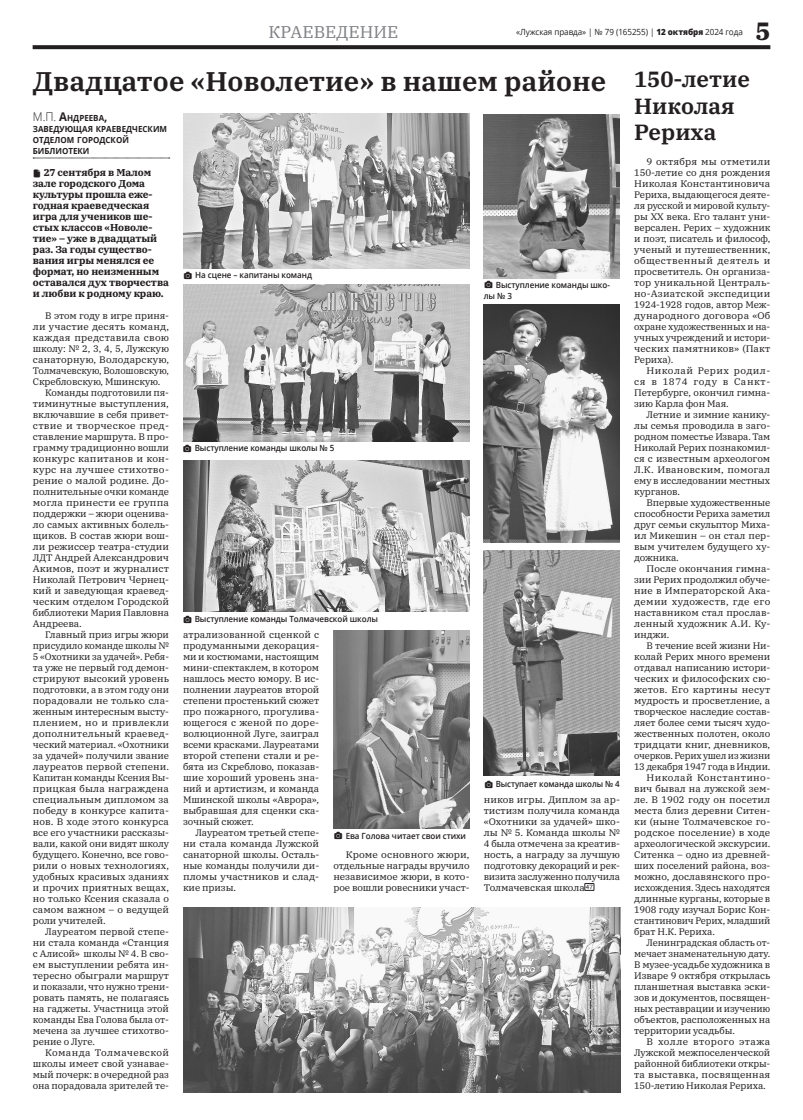
<style>
.page{position:relative;width:803px;height:1120px;background:#fff}
.page>*{position:absolute;margin:0;border:0;box-sizing:border-box;transform-origin:0 0}
.заголовок_40{font:600 27px "IBM Plex Serif";color:#231f20}
.t1{font:700 25px "IBM Plex Serif";color:#231f20}
.заголовок_40-2{font:600 22px/26.4px "IBM Plex Serif";color:#231f20}
.колотитул{font:17px "IBM Plex Serif";color:#808285}
.t2{font:700 10px/11px "IBM Plex Serif";letter-spacing:-.01em;color:#231f20}
.текст_основной{font:9.5px/11px "IBM Plex Serif";letter-spacing:-.01em;color:#231f20;text-align:justify}
.текст_основной-2{font:9.5px/11px "IBM Plex Serif";letter-spacing:-.01em;color:#231f20;text-align:justify;scale:1.04 1}
.t3{font:600 8.5px/11px "Open Sans";letter-spacing:-.01em;color:#231f20;scale:.95 1}
.t4{font:8.5px "Open Sans";letter-spacing:-.01em;color:#231f20;scale:.95 1}
.t5{font:600 8.5px "Open Sans";letter-spacing:-.01em;color:#231f20;scale:.93 1}
.автор{font:700 8.4px/11px "Open Sans";color:#231f20;scale:.95 1}
.Основной_тескт{font:6px "Pragmatica C";color:#231f20}
.s1{font-weight:800}
.s2{font-weight:300;font-size:12px}
.s3{font-size:12px}
</style>
<div class="page">
<svg style="left:33px;top:45px;width:737px;height:4px;background:#2c2829"></svg>
<svg style="left:33px;top:158px;width:137px;height:1px"></svg>
<img style="left:183px;top:907px;width:436px;height:185px">
<img style="left:483px;top:114px;width:136px;height:164px">
<img style="left:483px;top:304px;width:136px;height:238px">
<img style="left:483px;top:551px;width:136px;height:225px">
<img style="left:183px;top:285px;width:286px;height:157px">
<img style="left:183px;top:461px;width:286px;height:150px">
<img style="left:333px;top:631px;width:136px;height:197px">
<img style="left:183px;top:113px;width:286px;height:156px">
<svg style="left:584px;top:883px;width:10px;height:8px"></svg>
<p class="колотитул" style="left:268px;top:18px;width:131px">КРАЕВЕДЕНИЕ</p>
<p class="t4" style="left:516px;top:26px;width:240px">«Лужская правда» | № 79 (165255) | <span class="s1">12 октября</span> 2024 года</p>
<h2 class="t1" style="left:755px;top:11px;width:16px">5</h2>
<p class="заголовок_40" style="left:33px;top:60px;width:574px">Двадцатое «Новолетие» в нашем районе</p>
<p class="автор" style="left:33px;top:112px;width:143px"><span class="s2">М.П.</span> <span class="s3">А</span>ндреева<span class="s3">, </span>заведующая краеведческим отделом городской библиотеки</p>
<p class="t2" style="left:33px;top:166px;width:138px;text-indent:11px">27 сентября в Малом зале городского Дома культуры прошла еже&shy;годная краеведческая игра для учеников ше&shy;стых классов «Новоле&shy;тие» – уже в двадцатый раз. За годы существо&shy;вания игры менялся ее формат, но неизменным оставался дух творчества и любви к родному краю.</p>
<p class="текст_основной" style="left:33px;top:309px;width:138px;text-indent:12px">В этом году в игре приня&shy;ли участие десять команд, каждая представила свою школу: № 2, 3, 4, 5, Лужскую санаторную, Володарскую, Толмачевскую, Волошовскую, Скребловскую, Мшинскую.</p>
<p class="текст_основной" style="left:33px;top:386px;width:138px;text-indent:12px">Команды подготовили пя&shy;тиминутные выступления, включавшие в себя привет&shy;ствие и творческое пред&shy;ставление маршрута. В про&shy;грамму традиционно вошли конкурс капитанов и кон&shy;курс на лучшее стихотво&shy;рение о малой родине. До&shy;полнительные очки команде могла принести ее группа поддержки – жюри оценива&shy;ло самых активных болель&shy;щиков. В состав жюри вош&shy;ли режиссер театра-студии ЛДТ Андрей Александрович Акимов, поэт и журналист Николай Петрович Чернец&shy;кий и заведующая краевед&shy;ческим отделом Городской библиотеки Мария Павловна Андреева.</p>
<p class="текст_основной" style="left:33px;top:628px;width:138px;text-indent:12px">Главный приз игры жюри присудило команде школы № 5 «Охотники за удачей». Ребя&shy;та уже не первый год демон&shy;стрируют высокий уровень подготовки, а в этом году они порадовали не только сла&shy;женным интересным высту&shy;плением, но и привлекли дополнительный краевед&shy;ческий материал. «Охотники за удачей» получили звание лауреатов первой степени.<br>Капитан команды Ксения Вы&shy;прицкая была награждена специальным дипломом за победу в конкурсе капита&shy;нов. В ходе этого конкурса все его участники рассказы&shy;вали, какой они видят школу будущего. Конечно, все гово&shy;рили о новых технологиях, удобных красивых зданиях и прочих приятных вещах, но только Ксения сказала о самом важном – о ведущей роли учителей.</p>
<p class="текст_основной" style="left:33px;top:925px;width:138px;text-indent:12px">Лауреатом первой степе&shy;ни стала команда «Станция с Алисой» школы № 4. В сво&shy;ем выступлении ребята ин&shy;тересно обыграли маршрут и показали, что нужно трени&shy;ровать память, не полагаясь на гаджеты. Участница этой команды Ева Голова была от&shy;мечена за лучшее стихотво&shy;рение о Луге.</p>
<p class="текст_основной" style="left:33px;top:1046px;width:138px;text-indent:12px">Команда Толмачевской школы имеет свой узнавае&shy;мый почерк: в очередной раз она порадовала зрителей те-</p>
<p class="t3" style="left:195px;top:270px;width:124px">На сцене – капитаны команд</p>
<p class="t3" style="left:195px;top:442px;width:148px">Выступление команды школы № 5</p>
<p class="t3" style="left:195px;top:613px;width:194px">Выступление команды Толмачевской школы</p>
<p class="текст_основной" style="left:183px;top:628px;width:138px">атрализованной сценкой с продуманными декорация&shy;ми и костюмами, настоящим мини-спектаклем, в котором нашлось место юмору. В ис&shy;полнении лауреатов второй степени простенький сюжет про пожарного, прогулива&shy;ющегося с женой по доре&shy;волюционной Луге, заиграл всеми красками. Лауреатами второй степени стали и ре&shy;бята из Скреблово, показав&shy;шие хороший уровень зна&shy;ний и артистизм, и команда Мшинской школы «Аврора», выбравшая для сценки ска&shy;зочный сюжет.</p>
<p class="текст_основной" style="left:183px;top:826px;width:138px;text-indent:12px">Лауреатом третьей степе&shy;ни стала команда Лужской санаторной школы. Осталь&shy;ные команды получили ди&shy;пломы участников и слад&shy;кие призы.</p>
<p class="t3" style="left:345px;top:830px;width:128px">Ева Голова читает свои стихи</p>
<p class="текст_основной-2" style="left:333px;top:848px;width:132px;text-indent:12px">Кроме основного жюри, отдельные награды вручило независимое жюри, в кото&shy;рое вошли ровесники участ-</p>
<p class="t3" style="left:483px;top:279px;width:134px;text-indent:12px">Выступление команды шко&shy;лы № 3</p>
<p class="t5" style="left:495px;top:778px;width:135px">Выступает команда школы № 4</p>
<p class="текст_основной" style="left:483px;top:793px;width:138px">ников игры. Диплом за ар&shy;тистизм получила команда «Охотники за удачей» шко&shy;лы № 5. Команда школы № 4 была отмечена за креатив&shy;ность, а награду за лучшую подготовку декораций и рек&shy;визита заслуженно получила Толмачевская школа</p>
<p class="Основной_тескт" style="left:585px;top:884px;width:9px">47</p>
<p class="заголовок_40-2" style="left:634px;top:65px;width:117px">150-летие<br>Николая<br>Рериха</p>
<p class="текст_основной" style="left:634px;top:155px;width:138px;text-indent:12px">9 октября мы отметили 150-летие со дня рождения Николая Константиновича Рериха, выдающегося деяте&shy;ля русской и мировой культу&shy;ры ХХ века. Его талант уни&shy;версален. Рерих – художник и поэт, писатель и философ, ученый и путешественник, общественный деятель и просветитель. Он организа&shy;тор уникальной Централь&shy;но-Азиатской экспедиции 1924-1928 годов, автор Меж&shy;дународного договора «Об охране художественных и на&shy;учных учреждений и истори&shy;ческих памятников» (Пакт Рериха).</p>
<p class="текст_основной" style="left:634px;top:364px;width:138px;text-indent:12px">Николай Рерих родил&shy;ся в 1874 году в Санкт-Петербурге, окончил гимна&shy;зию Карла фон Мая.</p>
<p class="текст_основной" style="left:634px;top:408px;width:138px;text-indent:12px">Летние и зимние канику&shy;лы семья проводила в заго&shy;родном поместье Извара. Там Николай Рерих познакомил&shy;ся с известным археологом Л.К. Ивановским, помогал ему в исследовании местных курганов.</p>
<p class="текст_основной" style="left:634px;top:496px;width:138px;text-indent:12px">Впервые художественные способности Рериха заметил друг семьи скульптор Миха&shy;ил Микешин – он стал пер&shy;вым учителем будущего ху&shy;дожника.</p>
<p class="текст_основной" style="left:634px;top:562px;width:138px;text-indent:12px">После окончания гимна&shy;зии Рерих продолжил обуче&shy;ние в Императорской Ака&shy;демии художеств, где его наставником стал прослав&shy;ленный художник А.И. Ку&shy;инджи.</p>
<p class="текст_основной" style="left:634px;top:639px;width:138px;text-indent:12px">В течение всей жизни Ни&shy;колай Рерих много времени отдавал написанию истори&shy;ческих и философских сю&shy;жетов. Его картины несут мудрость и просветление, а творческое наследие состав&shy;ляет более семи тысяч худо&shy;жественных полотен, около тридцати книг, дневников, очерков. Рерих ушел из жизни 13 декабря 1947 года в Индии.</p>
<p class="текст_основной" style="left:634px;top:771px;width:138px;text-indent:12px">Николай Константино&shy;вич бывал на лужской зем&shy;ле. В 1902 году он посетил места близ деревни Ситен&shy;ки (ныне Толмачевское го&shy;родское поселение) в ходе археологической экскурсии.<br>Ситенка – одно из древней&shy;ших поселений района, воз&shy;можно, дославянского про&shy;исхождения. Здесь находятся длинные курганы, которые в 1908 году изучал Борис Кон&shy;стантинович Рерих, младший брат Н.К. Рериха.</p>
<p class="текст_основной" style="left:634px;top:936px;width:138px;text-indent:12px">Ленинградская область от&shy;мечает знаменательную дату.<br>В музее-усадьбе художника в Изваре 9 октября открылась планшетная выставка эски&shy;зов и документов, посвящен&shy;ных реставрации и изучению объектов, расположенных на территории усадьбы.</p>
<p class="текст_основной" style="left:634px;top:1035px;width:138px;text-indent:12px">В холле второго этажа Лужской межпоселенческой районной библиотеки откры&shy;та выставка, посвященная 150-летию Николая Рериха.</p>
</div>
